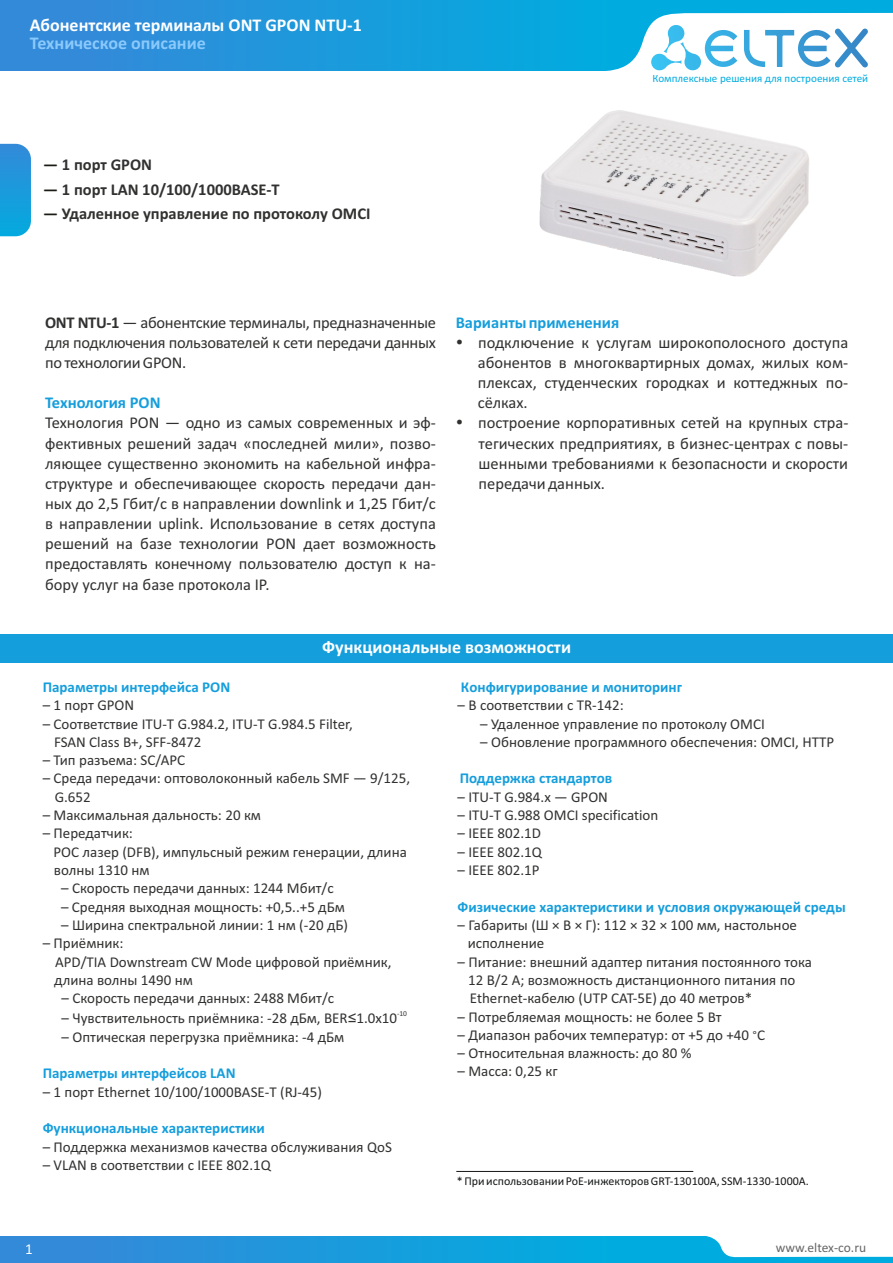
<style>
.page{position:relative;width:893px;height:1263px;background:#fff}
.page>*{position:absolute;margin:0;border:0;box-sizing:border-box;transform-origin:0 0}
.t1{font:700 18px "Calibri";color:#fff}
.t2{font:700 18px "Calibri";color:#8ac9fc}
.t3{font:16.5px/20.1px "Calibri";color:#313130;text-align:justify}
.t4{font:700 16.5px "Calibri";color:#313130}
.t5{font:700 16.5px "Calibri";color:#159edc}
.t6{font:15px/18.3px "Calibri";color:#313130}
.t7{font:700 15px "Calibri";color:#159edc}
.t8{font:15px "Calibri";color:#fff}
.t9{font:13.5px "Calibri";color:#666}
.t10{font:12px "Calibri";color:#151616}
.t11{font:11.1px "Calibri";color:#00acdf}
.t12{font:7.5px "Calibri";color:#313130}
.s1{color:#1c1c17}
.s2{font-weight:700}
.s3{font-family:"Arial Unicode MS"}
.s4{font-size:13.5px;color:#4e4e4d}
</style>
<div class="page">
<svg style="left:0;top:144px;width:31px;height:92px;background:#239ddd"></svg>
<div style="left:0;top:1236px;width:893px;height:27px;background:linear-gradient(to right,#3489d9,#00b4e0)"></div>
<svg style="left:703px;top:1236px;width:190px;height:21px"></svg>
<div style="left:0;top:0;width:893px;height:71px;background:linear-gradient(to right,#3489d9,#00b4e0)"></div>
<svg style="left:589px;top:13px;width:304px;height:33px"></svg>
<img style="left:449px;top:46px;width:444px;height:231px">
<div style="left:0;top:634px;width:893px;height:29px;background:#159edc"></div>
<hr style="left:456px;top:1171px;width:237px;height:1px;background:#151616">
<p class="t1" style="left:30px;top:18px;width:333px">Абонентские терминалы ONT GPON NTU-1</p>
<p class="t2" style="left:30px;top:35px;width:177px">Техническое описание</p>
<p class="t4" style="left:43px;top:158px;width:110px"><span class="s1">—</span> 1 порт GPON</p>
<p class="t4" style="left:43px;top:182px;width:238px"><span class="s1">—</span> 1 порт LAN 10/100/1000BASE-T</p>
<p class="t4" style="left:43px;top:206px;width:329px"><span class="s1">—</span> Удаленное управление по протоколу OMCI</p>
<p class="t11" style="left:652px;top:73px;width:217px">Комплексные решения для построения сетей</p>
<p class="t3" style="left:45px;top:313px;width:392px"><span class="s2">ONT NTU-1</span> — абонентские терминалы, предназначенные для подключения пользователей к сети передачи данных по технологии GPON.</p>
<p class="t5" style="left:45px;top:396px;width:117px">Технология PON</p>
<p class="t3" style="left:45px;top:414px;width:392px">Технология PON — одно из самых современных и эф&shy;фективных решений задач «последней мили», позво&shy;ляющее существенно экономить на кабельной инфра&shy;структуре и обеспечивающее скорость передачи дан&shy;ных до 2,5 Гбит/с в направлении downlink и 1,25 Гбит/с в направлении uplink. Использование в сетях доступа решений на базе технологии PON дает возможность предоставлять конечному пользователю доступ к на&shy;бору услуг на базе протокола IP.</p>
<p class="t5" style="left:456px;top:315px;width:165px">Варианты применения</p>
<p class="t3" style="left:478px;top:334px;width:372px;text-align:left">подключение к услугам широкополосного доступа абонентов в многоквартирных домах, жилых ком&shy;плексах, студенческих городках и коттеджных по&shy;сёлках.<br>построение корпоративных сетей на крупных стра&shy;тегических предприятиях, в бизнес-центрах с повы&shy;шенными требованиями к безопасности и скорости передачи данных.</p>
<p class="t1" style="left:322px;top:640px;width:250px">Функциональные возможности</p>
<p class="t7" style="left:43px;top:681px;width:189px">Параметры интерфейса PON</p>
<p class="t6" style="left:43px;top:697px;width:93px">– 1 порт GPON</p>
<p class="t6" style="left:54px;top:716px;width:300px;text-indent:-11px">– Соответствие ITU-T G.984.2, ITU-T G.984.5 Filter,<br>FSAN Class B+, SFF-8472</p>
<p class="t6" style="left:43px;top:752px;width:144px">– Тип разъема: SC/APC</p>
<p class="t6" style="left:55px;top:770px;width:357px;text-indent:-12px">– Среда передачи: оптоволоконный кабель SMF — 9/125,<br>G.652</p>
<p class="t6" style="left:43px;top:807px;width:220px">– Максимальная дальность: 20 км</p>
<p class="t6" style="left:53px;top:825px;width:355px;text-indent:-11px">– Передатчик:<br>POC лазер (DFB), импульсный режим генерации, длина волны 1310 нм</p>
<p class="t6" style="left:61px;top:880px;width:274px">– Скорость передачи данных: 1244 Мбит/с</p>
<p class="t6" style="left:61px;top:899px;width:285px">– Средняя выходная мощность: +0,5..+5 дБм</p>
<p class="t6" style="left:61px;top:917px;width:288px">– Ширина спектральной линии: 1 нм (-20 дБ)</p>
<p class="t6" style="left:54px;top:935px;width:339px;text-indent:-12px">– Приёмник:<br>APD/TIA Downstream CW Mode цифровой приёмник, длина волны 1490 нм</p>
<p class="t6" style="left:62px;top:990px;width:274px">– Скорость передачи данных: 2488 Мбит/с</p>
<p class="t12" style="left:397px;top:1010px;width:11px">-10</p>
<p class="t6" style="left:62px;top:1010px;width:337px">– Чувствительность приёмника: -28 дБм, BER<span class="s3">≤</span>1.0x10</p>
<p class="t6" style="left:62px;top:1029px;width:284px">– Оптическая перегрузка приёмника: -4 дБм</p>
<p class="t7" style="left:43px;top:1067px;width:194px">Параметры интерфейсов LAN</p>
<p class="t6" style="left:43px;top:1084px;width:281px">– 1 порт Ethernet 10/100/1000BASE-T (RJ-45)</p>
<p class="t7" style="left:43px;top:1122px;width:224px">Функциональные характеристики</p>
<p class="t6" style="left:43px;top:1138px;width:351px">– Поддержка механизмов качества обслуживания QoS</p>
<p class="t6" style="left:43px;top:1157px;width:230px">– VLAN в соответствии с IEEE 802.1Q</p>
<p class="t7" style="left:461px;top:681px;width:223px">Конфигурирование и мониторинг</p>
<p class="t6" style="left:458px;top:697px;width:168px">– В соответствии с TR-142:</p>
<p class="t6" style="left:480px;top:716px;width:286px">– Удаленное управление по протоколу OMCI</p>
<p class="t6" style="left:480px;top:734px;width:355px">– Обновление программного обеспечения: OMCI, HTTP</p>
<p class="t7" style="left:460px;top:772px;width:154px">Поддержка стандартов</p>
<p class="t6" style="left:458px;top:789px;width:152px">– ITU-T G.984.x — GPON</p>
<p class="t6" style="left:458px;top:807px;width:202px">– ITU-T G.988 OMCI specification</p>
<p class="t6" style="left:458px;top:825px;width:85px">– IEEE 802.1D</p>
<p class="t6" style="left:458px;top:844px;width:86px">– IEEE 802.1Q</p>
<p class="t6" style="left:458px;top:862px;width:83px">– IEEE 802.1P</p>
<p class="t7" style="left:458px;top:900px;width:390px">Физические характеристики и условия окружающей среды</p>
<p class="t6" style="left:468px;top:917px;width:331px;text-indent:-10px">– Габариты (Ш × В × Г): 112 × 32 × 100 мм, настольное исполнение</p>
<p class="t6" style="left:468px;top:954px;width:345px;text-indent:-11px">– Питание: внешний адаптер питания постоянного тока<br>12 B/2 А; возможность дистанционного питания по<br>Ethernet-кабелю (UTP CAT-5E) до 40 метров*</p>
<p class="t6" style="left:458px;top:1009px;width:266px">– Потребляемая мощность: не более 5 Вт</p>
<p class="t6" style="left:458px;top:1027px;width:309px">– Диапазон рабочих температур: от +5 до +40 С<span class="s4">°</span></p>
<p class="t6" style="left:458px;top:1045px;width:235px">– Относительная влажность: до 80 %</p>
<p class="t6" style="left:458px;top:1063px;width:102px">– Масса: 0,25 кг</p>
<p class="t10" style="left:457px;top:1176px;width:354px">* При использовании PoE-инжекторов GRT-130100A, SSM-1330-1000A.</p>
<p class="t8" style="left:25px;top:1242px;width:9px">1</p>
<p class="t9" style="left:776px;top:1242px;width:92px">www.eltex-co.ru</p>
</div>
